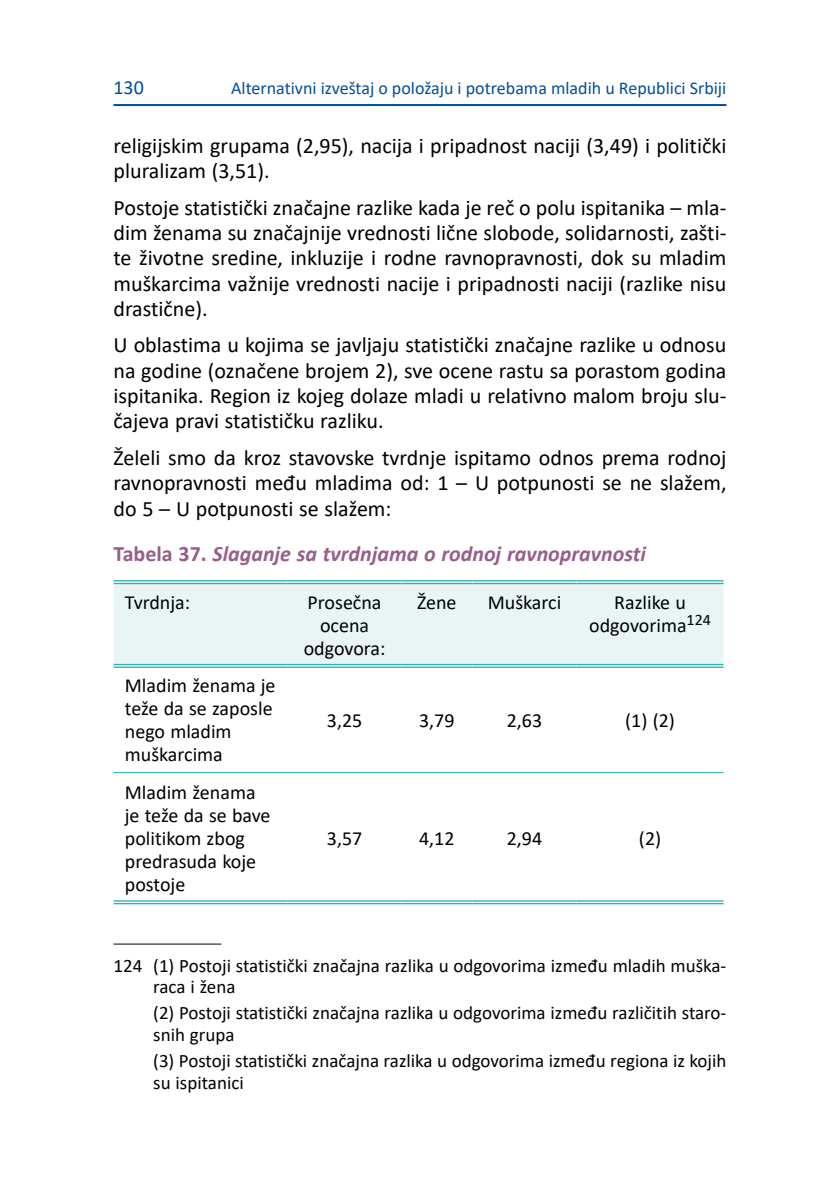
<style>
.page{position:relative;width:840px;height:1191px;background:#fff}
.page>*{position:absolute;margin:0;border:0;box-sizing:border-box;transform-origin:0 0}
.Body_Text{font:22px/25.4px "Calibri";color:#000;text-align:justify}
.Body_Text_ST{font:22px/25.2px "Calibri";color:#000}
.Tabela_naslov{font:italic 700 22px "Calibri";color:#975e8c}
.Tabela{font:20px/23px "Calibri";color:#000;text-align:center}
.t1{font:20px "Calibri";color:#004f9f}
.Fusnota{font:19px/21.8px "Calibri";color:#000}
.t2{font:18px "Calibri";color:#004f9f}
.s1{font-style:normal}
</style>
<div class="page">
<hr style="left:113px;top:104px;width:613px;height:2px;background:#004f9f">
<div style="left:113px;top:582px;width:610px;height:84px;background:#e9f5f5"></div>
<svg style="left:113px;top:581px;width:174px;height:2px"></svg>
<svg style="left:288px;top:581px;width:113px;height:2px"></svg>
<svg style="left:401px;top:581px;width:71px;height:2px"></svg>
<svg style="left:472px;top:581px;width:104px;height:2px"></svg>
<svg style="left:576px;top:581px;width:147px;height:2px"></svg>
<hr style="left:113px;top:664px;width:174px;height:4px;background:#cfeeed">
<hr style="left:288px;top:664px;width:113px;height:4px;background:#cfeeed">
<hr style="left:401px;top:664px;width:71px;height:4px;background:#cfeeed">
<hr style="left:472px;top:664px;width:104px;height:4px;background:#cfeeed">
<hr style="left:576px;top:664px;width:147px;height:4px;background:#cfeeed">
<svg style="left:113px;top:901px;width:174px;height:1px"></svg>
<svg style="left:288px;top:901px;width:113px;height:1px"></svg>
<svg style="left:401px;top:901px;width:71px;height:1px"></svg>
<svg style="left:472px;top:901px;width:104px;height:1px"></svg>
<svg style="left:576px;top:901px;width:147px;height:1px"></svg>
<hr style="left:113px;top:772px;width:174px;height:1px;background:#25b4b1">
<hr style="left:288px;top:772px;width:113px;height:1px;background:#25b4b1">
<hr style="left:401px;top:772px;width:71px;height:1px;background:#25b4b1">
<hr style="left:472px;top:772px;width:104px;height:1px;background:#25b4b1">
<hr style="left:576px;top:772px;width:147px;height:1px;background:#25b4b1">
<hr style="left:113px;top:580px;width:174px;height:1px;background:#25b4b1">
<hr style="left:113px;top:583px;width:174px;height:1px;background:#25b4b1">
<hr style="left:288px;top:580px;width:113px;height:1px;background:#25b4b1">
<hr style="left:288px;top:583px;width:113px;height:1px;background:#25b4b1">
<hr style="left:401px;top:580px;width:71px;height:1px;background:#25b4b1">
<hr style="left:401px;top:583px;width:71px;height:1px;background:#25b4b1">
<hr style="left:472px;top:580px;width:104px;height:1px;background:#25b4b1">
<hr style="left:472px;top:583px;width:104px;height:1px;background:#25b4b1">
<hr style="left:576px;top:580px;width:147px;height:1px;background:#25b4b1">
<hr style="left:576px;top:583px;width:147px;height:1px;background:#25b4b1">
<hr style="left:113px;top:664px;width:174px;height:1px;background:#25b4b1">
<hr style="left:113px;top:666px;width:174px;height:2px;background:#25b4b1">
<hr style="left:288px;top:664px;width:113px;height:1px;background:#25b4b1">
<hr style="left:288px;top:666px;width:113px;height:2px;background:#25b4b1">
<hr style="left:401px;top:664px;width:71px;height:1px;background:#25b4b1">
<hr style="left:401px;top:666px;width:71px;height:2px;background:#25b4b1">
<hr style="left:472px;top:664px;width:104px;height:1px;background:#25b4b1">
<hr style="left:472px;top:666px;width:104px;height:2px;background:#25b4b1">
<hr style="left:576px;top:664px;width:147px;height:1px;background:#25b4b1">
<hr style="left:576px;top:666px;width:147px;height:2px;background:#25b4b1">
<hr style="left:113px;top:900px;width:174px;height:1px;background:#25b4b1">
<hr style="left:113px;top:903px;width:174px;height:1px;background:#25b4b1">
<hr style="left:288px;top:900px;width:113px;height:1px;background:#25b4b1">
<hr style="left:288px;top:903px;width:113px;height:1px;background:#25b4b1">
<hr style="left:401px;top:900px;width:71px;height:1px;background:#25b4b1">
<hr style="left:401px;top:903px;width:71px;height:1px;background:#25b4b1">
<hr style="left:472px;top:900px;width:104px;height:1px;background:#25b4b1">
<hr style="left:472px;top:903px;width:104px;height:1px;background:#25b4b1">
<hr style="left:576px;top:900px;width:147px;height:1px;background:#25b4b1">
<hr style="left:576px;top:903px;width:147px;height:1px;background:#25b4b1">
<hr style="left:113px;top:943px;width:108px;height:1px;background:#000">
<p class="t1" style="left:113px;top:74px;width:32px">130</p>
<p class="t2" style="left:231px;top:76px;width:496px">Alternativni izveštaj o položaju i potrebama mladih u Republici Srbiji</p>
<p class="Body_Text_ST" style="left:113px;top:132px;width:614px">religijskim grupama (2,95), nacija i pripadnost naciji (3,49) i politički pluralizam (3,51).</p>
<p class="Body_Text" style="left:113px;top:194px;width:614px">Postoje statistički značajne razlike kada je reč o polu ispitanika – mla&shy;dim ženama su značajnije vrednosti lične slobode, solidarnosti, zašti&shy;te životne sredine, inkluzije i rodne ravnopravnosti, dok su mladim muškarcima važnije vrednosti nacije i pripadnosti naciji (razlike nisu drastične).</p>
<p class="Body_Text" style="left:113px;top:332px;width:614px">U oblastima u kojima se javljaju statistički značajne razlike u odnosu na godine (označene brojem 2), sve ocene rastu sa porastom godina ispitanika. Region iz kojeg dolaze mladi u relativno malom broju slu&shy;čajeva pravi statističku razliku.</p>
<p class="Body_Text" style="left:113px;top:444px;width:614px">Želeli smo da kroz stavovske tvrdnje ispitamo odnos prema rodnoj ravnopravnosti među mladima od: 1 – U potpunosti se ne slažem, do 5 – U potpunosti se slažem:</p>
<p class="Tabela_naslov" style="left:113px;top:538px;width:533px"><span class="s1">Tabela 37.</span> Slaganje sa tvrdnjama o rodnoj ravnopravnosti</p>
<p class="Tabela" style="left:125px;top:590px;width:67px">Tvrdnja:</p>
<p class="Tabela" style="left:303px;top:590px;width:83px">Prosečna ocena odgovora:</p>
<p class="Tabela" style="left:417px;top:590px;width:41px">Žene</p>
<p class="Tabela" style="left:487px;top:590px;width:75px">Muškarci</p>
<p class="Tabela" style="left:589px;top:590px;width:123px">Razlike u odgovorima<sup>124</sup></p>
<p class="Tabela" style="left:125px;top:673px;width:152px;text-align:left">Mladim ženama je teže da se zaposle nego mladim muškarcima</p>
<p class="Tabela" style="left:326px;top:708px;width:37px">3,25</p>
<p class="Tabela" style="left:419px;top:708px;width:37px">3,79</p>
<p class="Tabela" style="left:506px;top:708px;width:37px">2,63</p>
<p class="Tabela" style="left:625px;top:708px;width:51px">(1) (2)</p>
<p class="Tabela" style="left:125px;top:780px;width:147px;text-align:left">Mladim ženama je teže da se bave politikom zbog predrasuda koje postoje</p>
<p class="Tabela" style="left:326px;top:826px;width:37px">3,57</p>
<p class="Tabela" style="left:419px;top:826px;width:37px">4,12</p>
<p class="Tabela" style="left:506px;top:826px;width:37px">2,94</p>
<p class="Tabela" style="left:638px;top:826px;width:24px">(2)</p>
<p class="Fusnota" style="left:153px;top:954px;width:574px;text-indent:-40px">124 (1) Postoji statistički značajna razlika u odgovorima između mladih muška&shy;raca i žena</p>
<p class="Fusnota" style="left:153px;top:1001px;width:574px">(2) Postoji statistički značajna razlika u odgovorima između različitih staro&shy;snih grupa</p>
<p class="Fusnota" style="left:153px;top:1049px;width:574px">(3) Postoji statistički značajna razlika u odgovorima između regiona iz kojih su ispitanici</p>
</div>
